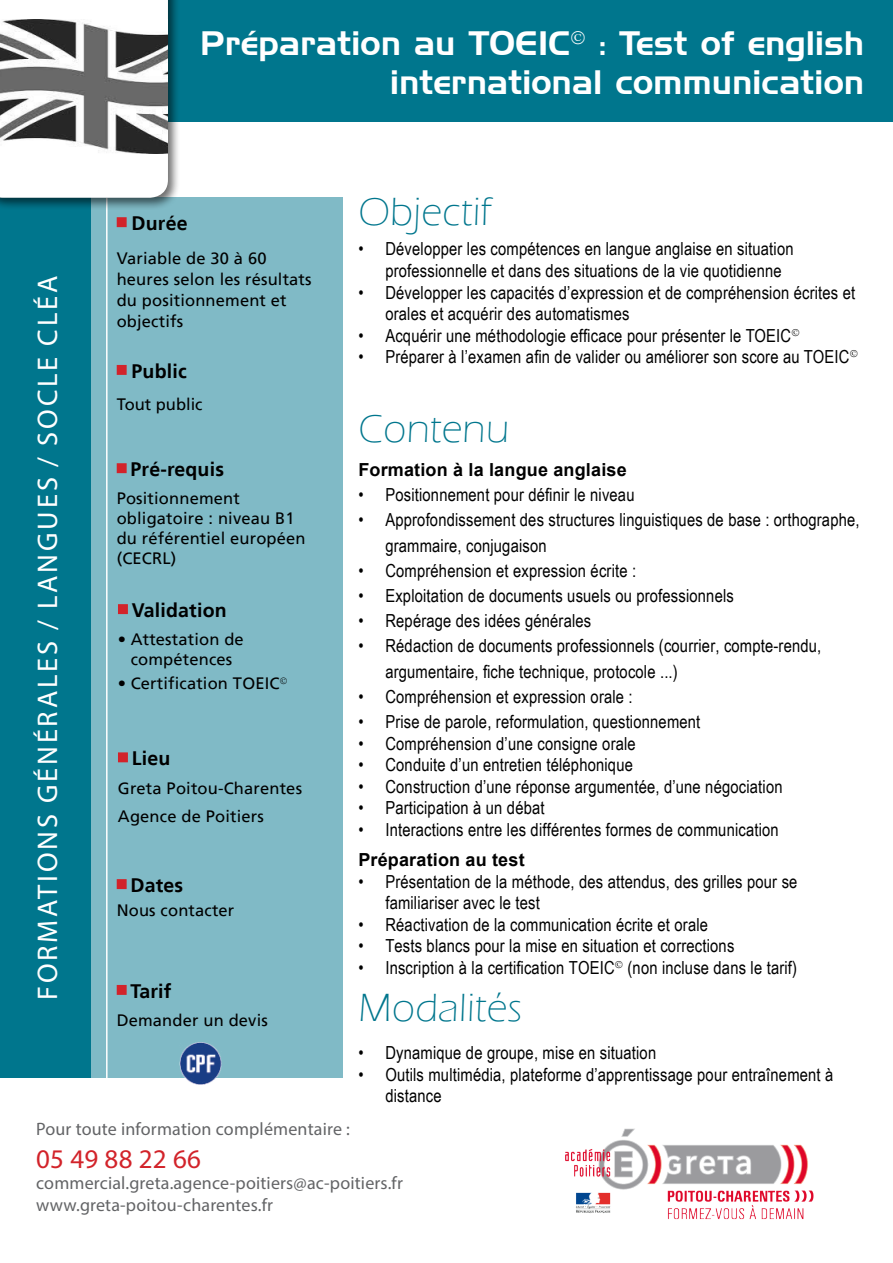
<style>
.page{position:relative;width:893px;height:1263px;background:#fff}
.page>*{position:absolute;margin:0;border:0;box-sizing:border-box;transform-origin:0 0}
.t1{font:300 40.5px "Eras ITC";letter-spacing:.01em;color:#00768d}
.t2{font:33px/39.6px "Handel Gothic BT";letter-spacing:.01em;color:#fff;text-align:right}
.t3{font:28.5px "Myriad Pro";letter-spacing:.1em;color:#fff}
.t4{font:27px "Myriad Pro";letter-spacing:.01em;color:#d2232a}
.t5{font:700 19.5px "Frutiger LT";letter-spacing:.01em;color:#000}
.t6{font:18px/21.6px "Arial Narrow";letter-spacing:.01em;color:#000}
.t7{font:18px "Myriad Pro";letter-spacing:.01em;color:#636466}
.t8{font:700 18px "Arial";letter-spacing:.01em;color:#000}
.t9{font:16.5px/19.8px "Frutiger LT";letter-spacing:.01em;color:#000}
</style>
<div class="page">
<div style="left:118px;top:0;width:775px;height:122px;background:#00768d"></div>
<div style="left:87px;top:198px;width:256px;height:880px;background:#80bac6"></div>
<div style="left:0;top:198px;width:91px;height:880px;background:#00768d"></div>
<hr style="left:106px;top:198px;width:2px;height:880px;background:#fff">
<div style="left:0;top:0;width:180px;height:210px;background:#000;opacity:.57"></div>
<svg style="left:0;top:0;width:168px;height:198px"></svg>
<img style="left:0;top:19px;width:168px;height:135px">
<img style="left:565px;top:1128px;width:249px;height:92px">
<div style="left:117px;top:217px;width:10px;height:10px;background:#d2232a;border:2px solid #d2232a"></div>
<div style="left:118px;top:604px;width:10px;height:10px;background:#d2232a;border:2px solid #d2232a"></div>
<div style="left:118px;top:752px;width:10px;height:10px;background:#d2232a;border:2px solid #d2232a"></div>
<div style="left:117px;top:365px;width:10px;height:10px;background:#d2232a;border:2px solid #d2232a"></div>
<div style="left:117px;top:985px;width:10px;height:10px;background:#d2232a;border:2px solid #d2232a"></div>
<div style="left:117px;top:879px;width:10px;height:10px;background:#d2232a;border:2px solid #d2232a"></div>
<div style="left:117px;top:463px;width:10px;height:10px;background:#d2232a;border:2px solid #d2232a"></div>
<img style="left:179px;top:1043px;width:43px;height:41px">
<h3 class="t3" style="left:30px;top:1000px;width:726px;rotate:-90deg">FORMATIONS GÉNÉRALES / LANGUES / SOCLE CLÉA</h3>
<p class="t2" style="left:200px;top:23px;width:665px">Préparation au TOEIC : Test of english international communication</p>
<p class="t5" style="left:132px;top:212px;width:58px">Durée</p>
<p class="t9" style="left:117px;top:248px;width:196px;line-height:21px">Variable de 30 à 60 heures selon les résultats du positionnement et objectifs</p>
<p class="t5" style="left:132px;top:359px;width:57px">Public</p>
<p class="t9" style="left:117px;top:395px;width:87px">Tout public</p>
<p class="t5" style="left:131px;top:458px;width:95px">Pré-requis</p>
<p class="t9" style="left:117px;top:489px;width:190px">Positionnement obligatoire : niveau B1 du référentiel européen (CECRL)</p>
<p class="t5" style="left:132px;top:599px;width:96px">Validation</p>
<p class="t9" style="left:118px;top:630px;width:127px;text-align:center">• Attestation de compétences</p>
<p class="t9" style="left:118px;top:673px;width:163px">• Certification TOEIC</p>
<p class="t5" style="left:132px;top:747px;width:40px">Lieu</p>
<p class="t9" style="left:118px;top:778px;width:186px">Greta Poitou-Charentes</p>
<p class="t9" style="left:118px;top:806px;width:147px">Agence de Poitiers</p>
<p class="t5" style="left:131px;top:874px;width:54px">Dates</p>
<p class="t9" style="left:117px;top:900px;width:119px">Nous contacter</p>
<p class="t5" style="left:131px;top:979px;width:42px">Tarif</p>
<p class="t9" style="left:117px;top:1010px;width:153px">Demander un devis</p>
<p class="t1" style="left:358px;top:190px;width:134px">Objectif</p>
<p class="t6" style="left:385px;top:238px;width:410px;text-indent:-27px">• Développer les compétences en langue anglaise en situation professionnelle et dans des situations de la vie quotidienne</p>
<p class="t6" style="left:385px;top:281px;width:471px;text-indent:-27px">• Développer les capacités d’expression et de compréhension écrites et orales et acquérir des automatismes</p>
<p class="t6" style="left:358px;top:324px;width:434px">• Acquérir une méthodologie efficace pour présenter le TOEIC</p>
<p class="t6" style="left:358px;top:346px;width:493px">• Préparer à l’examen afin de valider ou améliorer son score au TOEIC</p>
<p class="t1" style="left:358px;top:406px;width:152px">Contenu</p>
<p class="t8" style="left:358px;top:458px;width:270px">Formation à la langue anglaise</p>
<p class="t6" style="left:358px;top:483px;width:278px">• Positionnement pour définir le niveau</p>
<p class="t6" style="left:385px;top:507px;width:476px;line-height:25.2px;text-indent:-27px">• Approfondissement des structures linguistiques de base : orthographe, grammaire, conjugaison</p>
<p class="t6" style="left:358px;top:559px;width:279px">• Compréhension et expression écrite :</p>
<p class="t6" style="left:358px;top:584px;width:377px">• Exploitation de documents usuels ou professionnels</p>
<p class="t6" style="left:358px;top:609px;width:234px">• Repérage des idées générales</p>
<p class="t6" style="left:385px;top:633px;width:437px;line-height:25.2px;text-indent:-27px">• Rédaction de documents professionnels (courrier, compte-rendu, argumentaire, fiche technique, protocole ...)</p>
<p class="t6" style="left:358px;top:685px;width:276px">• Compréhension et expression orale :</p>
<p class="t6" style="left:358px;top:710px;width:343px">• Prise de parole, reformulation, questionnement</p>
<p class="t6" style="left:358px;top:732px;width:279px">• Compréhension d’une consigne orale</p>
<p class="t6" style="left:358px;top:753px;width:276px">• Conduite d’un entretien téléphonique</p>
<p class="t6" style="left:358px;top:775px;width:426px">• Construction d’une réponse argumentée, d’une négociation</p>
<p class="t6" style="left:358px;top:796px;width:188px">• Participation à un débat</p>
<p class="t6" style="left:358px;top:818px;width:422px">• Interactions entre les différentes formes de communication</p>
<p class="t8" style="left:358px;top:848px;width:168px">Préparation au test</p>
<p class="t6" style="left:385px;top:870px;width:414px;text-indent:-27px">• Présentation de la méthode, des attendus, des grilles pour se familiariser avec le test</p>
<p class="t6" style="left:358px;top:913px;width:351px">• Réactivation de la communication écrite et orale</p>
<p class="t6" style="left:358px;top:935px;width:378px">• Tests blancs pour la mise en situation et corrections</p>
<p class="t6" style="left:358px;top:956px;width:440px">• Inscription à la certification TOEIC (non incluse dans le tarif)</p>
<p class="t1" style="left:358px;top:985px;width:165px">Modalités</p>
<p class="t6" style="left:358px;top:1041px;width:299px">• Dynamique de groupe, mise en situation</p>
<p class="t6" style="left:385px;top:1063px;width:449px;text-indent:-27px">• Outils multimédia, plateforme d’apprentissage pour entraînement à distance</p>
<p class="t7" style="left:36px;top:1118px;width:315px">Pour toute information complémentaire :</p>
<p class="t4" style="left:36px;top:1142px;width:166px">05 49 88 22 66</p>
<p class="t7" style="left:36px;top:1172px;width:368px">commercial.greta.agence-poitiers@ac-poitiers.fr</p>
<p class="t7" style="left:36px;top:1194px;width:238px">www.greta-poitou-charentes.fr</p>
</div>
